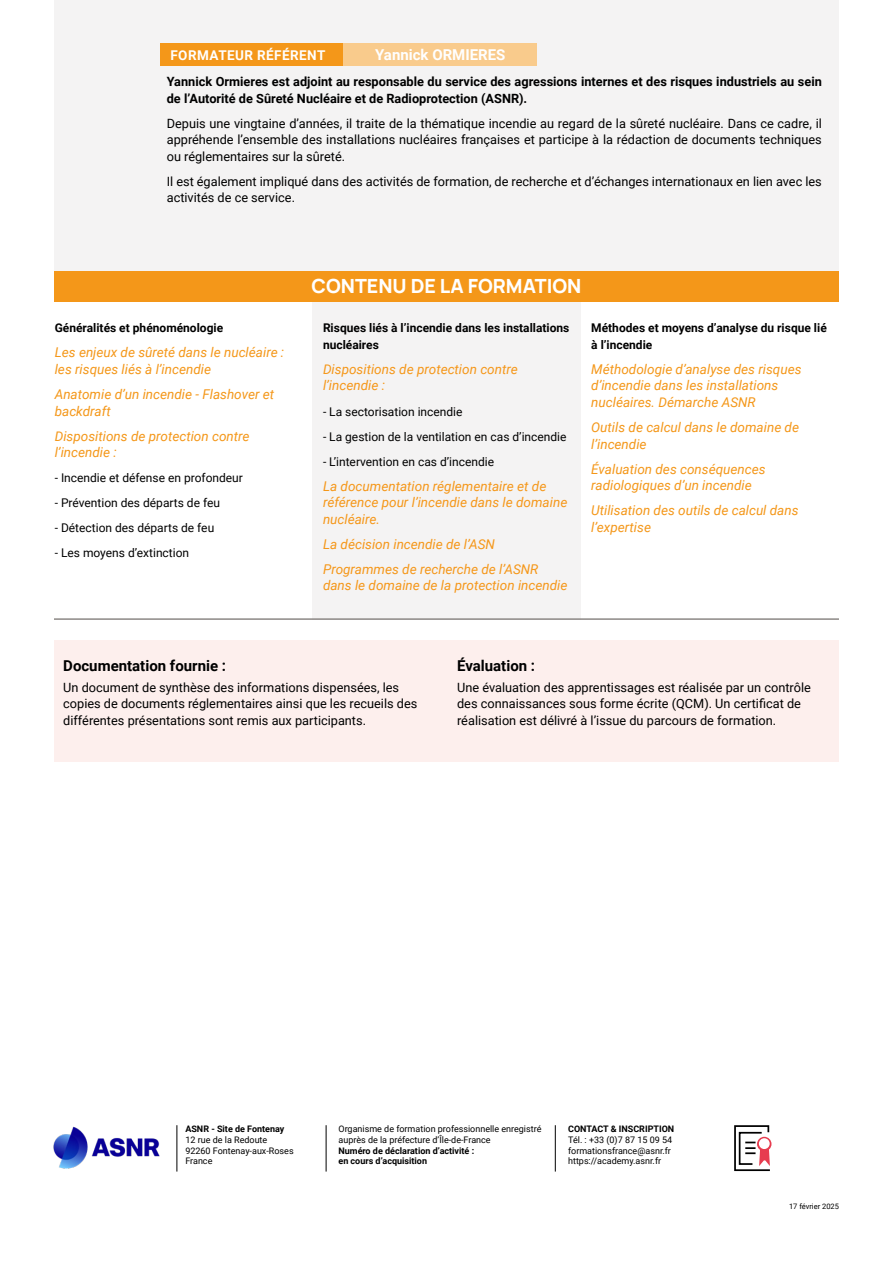
<style>
.page{position:relative;width:893px;height:1263px;background:#fff}
.page>*{position:absolute;margin:0;border:0;box-sizing:border-box;transform-origin:0 0}
.Titre_formation{font:200 19.5px "Manrope";color:#fff}
.Corps_de_texte_-_Programme{font:700 15px "Roboto";color:#000}
.Corps_de_texte_-_Programme-2{font:700 15px "Roboto";color:#fff}
.Corps_de_texte_-_Programme-3{font:italic 13.5px/16.5px "Roboto";color:#f49719}
.Secteur_formation{font:700 13.5px "Roboto";letter-spacing:.035em;color:#fff}
.Corps_de_texte_-_Programme-4{font:12.75px/16.5px "Roboto";color:#000}
.Corps_de_texte_-_Programme-5{font:700 12.75px/16.5px "Roboto";color:#000}
.Corps_de_texte_-_Programme-6{font:12px "Roboto";color:#000}
.Corps_de_texte_-_Programme-7{font:700 12px/16.5px "Roboto";color:#000}
.t1{font:9px/10.8px "Roboto";color:#000}
.t2{font:700 9px "Roboto";color:#000}
.Texte_4ème_de_couverture{font:7.5px "Roboto";color:#000}
.s1{font-weight:700}
</style>
<div class="page">
<div style="left:312px;top:302px;width:269px;height:318px;background:#f4f3f3"></div>
<hr style="left:54px;top:618px;width:785px;height:2px;background:#8c8885">
<div style="left:54px;top:271px;width:785px;height:31px;background:#f49719"></div>
<div style="left:54px;top:0;width:785px;height:271px;background:#f4f3f3"></div>
<div style="left:160px;top:43px;width:184px;height:23px;background:#f49719"></div>
<div style="left:344px;top:43px;width:193px;height:23px;background:#f9cb8c"></div>
<svg style="left:734px;top:1125px;width:38px;height:47px"></svg>
<div style="left:759px;top:1138px;width:11px;height:11px;background:#fff;border-radius:50%"></div>
<hr style="left:177px;top:1125px;width:1px;height:46px;background:#000">
<hr style="left:326px;top:1125px;width:1px;height:46px;background:#000">
<hr style="left:555px;top:1125px;width:1px;height:46px;background:#000">
<div style="left:54px;top:640px;width:785px;height:121px;background:#fdefed"></div>
<img style="left:53px;top:1125px;width:124px;height:47px">
<p class="Secteur_formation" style="left:170px;top:45px;width:157px">FORMATEUR RÉFÉRENT</p>
<p class="Corps_de_texte_-_Programme-2" style="left:375px;top:44px;width:132px">Yannick ORMIERES</p>
<p class="Corps_de_texte_-_Programme-5" style="left:167px;top:73px;width:657px">Yannick Ormieres est adjoint au responsable du service des agressions internes et des risques industriels au sein de l’Autorité de Sûreté Nucléaire et de Radioprotection (ASNR).</p>
<p class="Corps_de_texte_-_Programme-4" style="left:167px;top:114px;width:657px;text-align:justify">Depuis une vingtaine d’années, il traite de la thématique incendie au regard de la sûreté nucléaire. Dans ce cadre, il appréhende l’ensemble des installations nucléaires françaises et participe à la rédaction de documents techniques ou réglementaires sur la sûreté.</p>
<p class="Corps_de_texte_-_Programme-4" style="left:167px;top:172px;width:657px">Il est également impliqué dans des activités de formation, de recherche et d’échanges internationaux en lien avec les activités de ce service.</p>
<p class="Corps_de_texte_-_Programme-7" style="left:55px;top:319px;width:170px">Généralités et phénoménologie</p>
<p class="Corps_de_texte_-_Programme-3" style="left:55px;top:344px;width:231px">Les enjeux de sûreté dans le nucléaire : les risques liés à l’incendie</p>
<p class="Corps_de_texte_-_Programme-3" style="left:55px;top:385px;width:221px">Anatomie d’un incendie - Flashover et backdraft</p>
<p class="Corps_de_texte_-_Programme-3" style="left:55px;top:427px;width:196px">Dispositions de protection contre l’incendie :</p>
<p class="Corps_de_texte_-_Programme-6" style="left:55px;top:469px;width:190px">- Incendie et défense en profondeur</p>
<p class="Corps_de_texte_-_Programme-6" style="left:55px;top:494px;width:167px">- Prévention des départs de feu</p>
<p class="Corps_de_texte_-_Programme-6" style="left:55px;top:519px;width:161px">- Détection des départs de feu</p>
<p class="Corps_de_texte_-_Programme-6" style="left:55px;top:544px;width:136px">- Les moyens d’extinction</p>
<p class="Titre_formation" style="left:311px;top:272px;width:271px">CONTENU DE LA FORMATION</p>
<p class="Corps_de_texte_-_Programme-7" style="left:323px;top:319px;width:248px">Risques liés à l’incendie dans les installations nucléaires</p>
<p class="Corps_de_texte_-_Programme-3" style="left:323px;top:360px;width:196px">Dispositions de protection contre l’incendie :</p>
<p class="Corps_de_texte_-_Programme-6" style="left:323px;top:403px;width:141px">- La sectorisation incendie</p>
<p class="Corps_de_texte_-_Programme-6" style="left:323px;top:428px;width:245px">- La gestion de la ventilation en cas d’incendie</p>
<p class="Corps_de_texte_-_Programme-6" style="left:323px;top:453px;width:173px">- L’intervention en cas d’incendie</p>
<p class="Corps_de_texte_-_Programme-3" style="left:323px;top:477px;width:246px">La documentation réglementaire et de référence pour l’incendie dans le domaine nucléaire.</p>
<p class="Corps_de_texte_-_Programme-3" style="left:323px;top:535px;width:173px">La décision incendie de l’ASN</p>
<p class="Corps_de_texte_-_Programme-3" style="left:323px;top:560px;width:246px">Programmes de recherche de l’ASNR dans le domaine de la protection incendie</p>
<p class="Corps_de_texte_-_Programme-7" style="left:591px;top:319px;width:237px">Méthodes et moyens d’analyse du risque lié à l’incendie</p>
<p class="Corps_de_texte_-_Programme-3" style="left:591px;top:360px;width:212px">Méthodologie d’analyse des risques d’incendie dans les installations nucléaires. Démarche ASNR</p>
<p class="Corps_de_texte_-_Programme-3" style="left:591px;top:418px;width:209px">Outils de calcul dans le domaine de l’incendie</p>
<p class="Corps_de_texte_-_Programme-3" style="left:591px;top:460px;width:176px">Évaluation des conséquences radiologiques d’un incendie</p>
<p class="Corps_de_texte_-_Programme-3" style="left:591px;top:501px;width:209px">Utilisation des outils de calcul dans l’expertise</p>
<p class="Corps_de_texte_-_Programme" style="left:63px;top:655px;width:164px">Documentation fournie :</p>
<p class="Corps_de_texte_-_Programme-4" style="left:63px;top:678px;width:356px">Un document de synthèse des informations dispensées, les copies de documents réglementaires ainsi que les recueils des différentes présentations sont remis aux participants.</p>
<p class="Corps_de_texte_-_Programme" style="left:457px;top:655px;width:80px">Évaluation :</p>
<p class="Corps_de_texte_-_Programme-4" style="left:457px;top:678px;width:355px">Une évaluation des apprentissages est réalisée par un contrôle des connaissances sous forme écrite (QCM). Un certificat de réalisation est délivré à l’issue du parcours de formation.</p>
<p class="t1" style="left:185px;top:1123px;width:110px"><span class="s1">ASNR - Site de Fontenay<br></span>12 rue de la Redoute<br>92260 Fontenay-aux-Roses<br>France</p>
<p class="t1" style="left:338px;top:1123px;width:204px">Organisme de formation professionnelle enregistré auprès de la préfecture d’Île-de-France<br><span class="s1">Numéro de déclaration d’activité :<br>en cours d’acquisition</span></p>
<p class="t2" style="left:568px;top:1122px;width:108px">CONTACT &amp; INSCRIPTION</p>
<p class="t1" style="left:568px;top:1134px;width:106px">Tél. : +33 (0)7 87 15 09 54</p>
<p class="t1" style="left:568px;top:1144px;width:104px">formationsfrance@asnr.fr</p>
<p class="t1" style="left:568px;top:1155px;width:95px">https://academy.asnr.fr</p>
<p class="Texte_4ème_de_couverture" style="left:789px;top:1201px;width:51px">17 février 2025</p>
</div>
